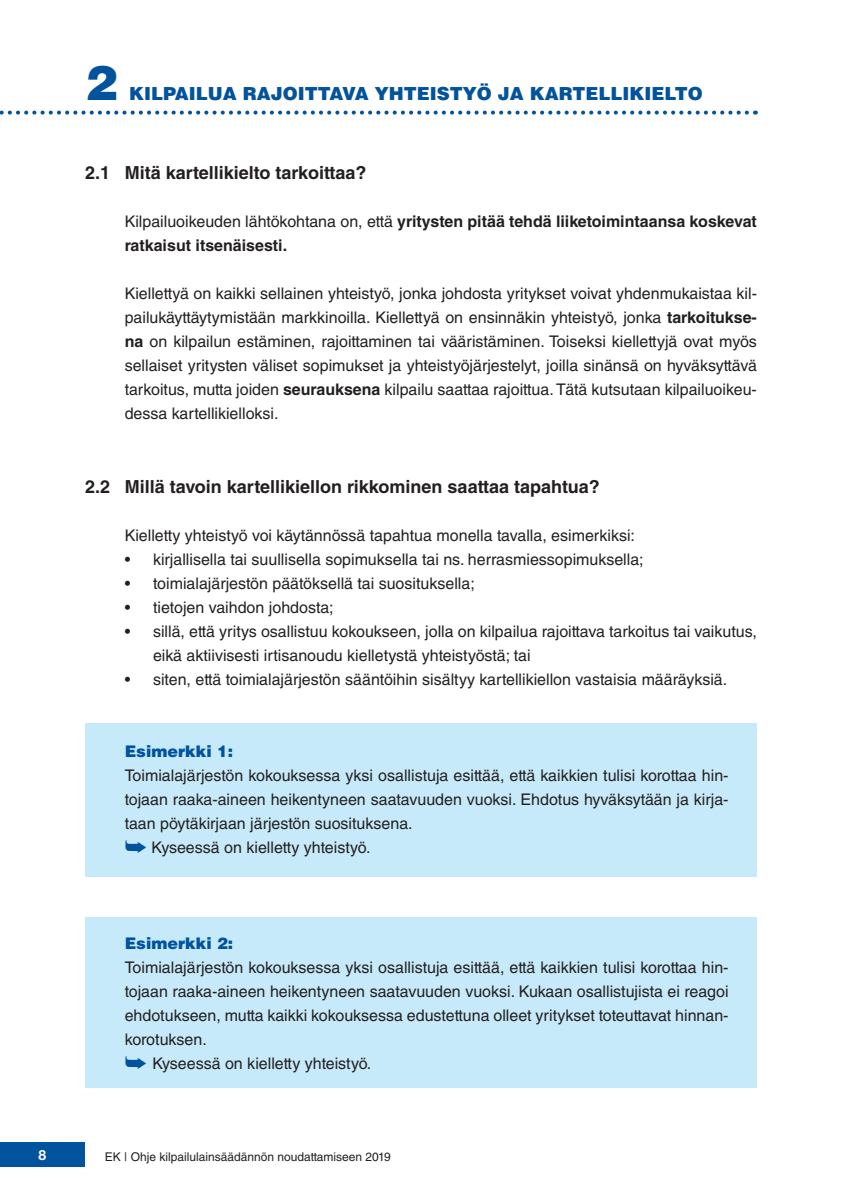
<style>
.page{position:relative;width:842px;height:1191px;background:#fff}
.page>*{position:absolute;margin:0;border:0;box-sizing:border-box;transform-origin:0 0}
.t1{font:900 48px "Helvetica LT Std";color:#01539e}
.t2{font:700 18px "Helvetica LT Std";color:#231f20}
.t3{font:900 18px "Helvetica LT Std";color:#01539e}
.t4{font:16px/24px "Helvetica LT Std";color:#231f20}
.t5{font:700 16px/24px "Helvetica LT Std";color:#231f20}
.t6{font:900 16px "Helvetica LT Std";color:#01539e}
.t7{font:700 14px "Helvetica Neue LT Std";color:#fff}
.t8{font:12px "Helvetica LT Std";color:#231f20}
.s1{font-weight:400}
.s2{font-weight:700}
.s3{color:#01539e}
</style>
<div class="page">
<div style="left:0;top:1142px;width:85px;height:24px;background:#01539e"></div>
<div style="left:85px;top:917px;width:672px;height:170px;background:#c6eafa"></div>
<div style="left:85px;top:723px;width:672px;height:153px;background:#c6eafa"></div>
<svg style="left:0;top:111px;width:747px;height:4px"></svg>
<h1 class="t1" style="left:85px;top:51px;width:34px">2</h1>
<p class="t3" style="left:129px;top:81px;width:575px">KILPAILUA RAJOITTAVA YHTEISTYÖ JA KARTELLIKIELTO</p>
<p class="t2" style="left:85px;top:162px;width:283px">2.1 Mitä kartellikielto tarkoittaa?</p>
<p class="t5" style="left:125px;top:209px;width:634px"><span class="s1">Kilpailuoikeuden lähtökohtana on, että</span> yritysten pitää tehdä liiketoimintaansa koskevat ratkaisut itsenäisesti.</p>
<p class="t4" style="left:125px;top:282px;width:634px;text-align:justify">Kiellettyä on kaikki sellainen yhteistyö, jonka johdosta yritykset voivat yhdenmukaistaa kil&shy;pailukäyttäytymistään markkinoilla. Kiellettyä on ensinnäkin yhteistyö, jonka <span class="s2">tarkoitukse&shy;na</span> on kilpailun estäminen, rajoittaminen tai vääristäminen. Toiseksi kiellettyjä ovat myös sellaiset yritysten väliset sopimukset ja yhteistyöjärjestelyt, joilla sinänsä on hyväksyttävä tarkoitus, mutta joiden <span class="s2">seurauksena</span> kilpailu saattaa rajoittua. Tätä kutsutaan kilpailuoikeu&shy;dessa kartellikielloksi.</p>
<p class="t2" style="left:85px;top:475px;width:516px">2.2 Millä tavoin kartellikiellon rikkominen saattaa tapahtua?</p>
<p class="t4" style="left:125px;top:523px;width:512px">Kielletty yhteistyö voi käytännössä tapahtua monella tavalla, esimerkiksi:</p>
<p class="t4" style="left:125px;top:547px;width:520px">• kirjallisella tai suullisella sopimuksella tai ns. herrasmiessopimuksella;</p>
<p class="t4" style="left:125px;top:571px;width:352px">• toimialajärjestön päätöksellä tai suosituksella;</p>
<p class="t4" style="left:125px;top:595px;width:210px">• tietojen vaihdon johdosta;</p>
<p class="t4" style="left:153px;top:619px;width:605px;text-indent:-28px">• sillä, että yritys osallistuu kokoukseen, jolla on kilpailua rajoittava tarkoitus tai vaikutus, eikä aktiivisesti irtisanoudu kielletystä yhteistyöstä; tai</p>
<p class="t4" style="left:125px;top:667px;width:604px">• siten, että toimialajärjestön sääntöihin sisältyy kartellikiellon vastaisia määräyksiä.</p>
<p class="t6" style="left:125px;top:740px;width:110px">Esimerkki 1:</p>
<p class="t4" style="left:125px;top:763px;width:605px">Toimialajärjestön kokouksessa yksi osallistuja esittää, että kaikkien tulisi korottaa hin&shy;tojaan raaka-aineen heikentyneen saatavuuden vuoksi. Ehdotus hyväksytään ja kirja&shy;taan pöytäkirjaan järjestön suosituksena.<br><span class="s3">➥</span> Kyseessä on kielletty yhteistyö.</p>
<p class="t6" style="left:125px;top:932px;width:110px">Esimerkki 2:</p>
<p class="t4" style="left:125px;top:955px;width:605px">Toimialajärjestön kokouksessa yksi osallistuja esittää, että kaikkien tulisi korottaa hin&shy;tojaan raaka-aineen heikentyneen saatavuuden vuoksi. Kukaan osallistujista ei reagoi ehdotukseen, mutta kaikki kokouksessa edustettuna olleet yritykset toteuttavat hinnan&shy;korotuksen.<br><span class="s3">➥</span> Kyseessä on kielletty yhteistyö.</p>
<p class="t7" style="left:39px;top:1146px;width:9px">8</p>
<p class="t8" style="left:105px;top:1150px;width:287px">EK | Ohje kilpailulainsäädännön noudattamiseen 2019</p>
</div>
